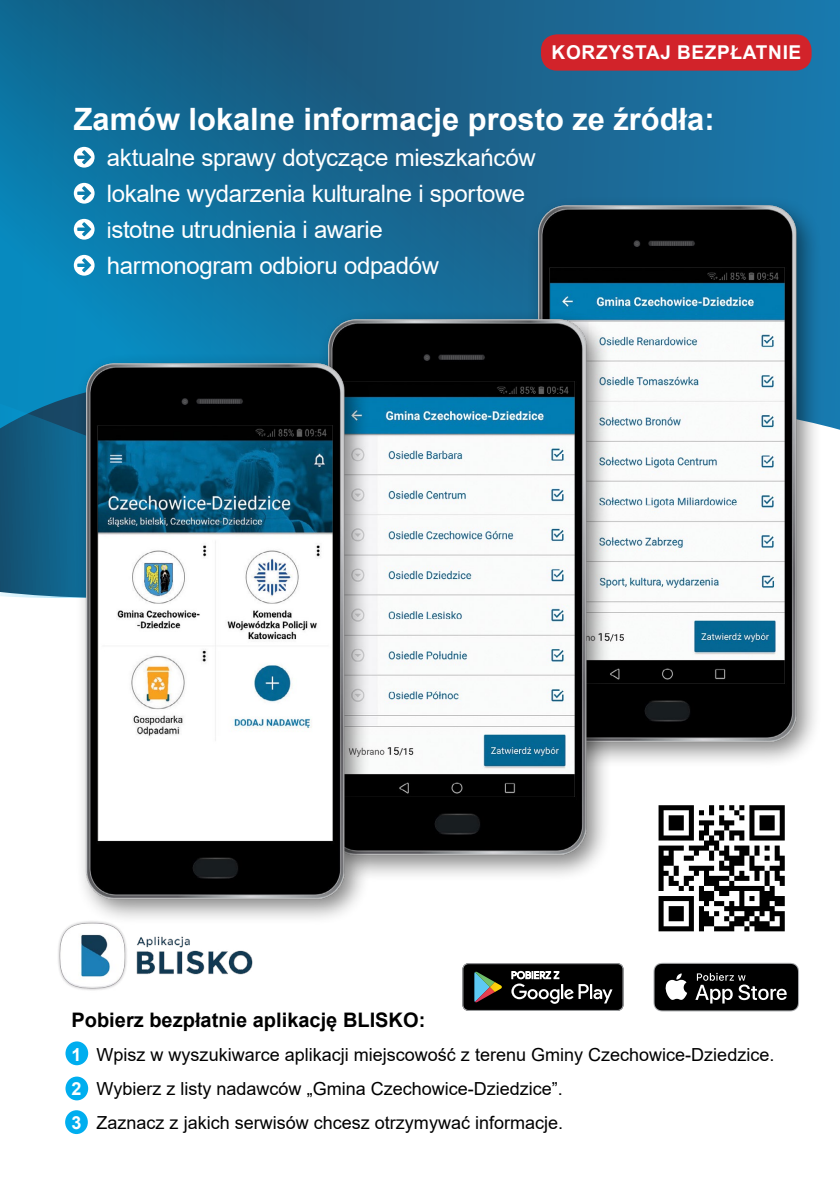
<style>
.page{position:relative;width:840px;height:1191px;background:#fff}
.page>*{position:absolute;margin:0;border:0;box-sizing:border-box;transform-origin:0 0}
.t1{font:700 30.8px "Arial";color:#fff}
.t2{font:24px/36px "Arial";letter-spacing:-.015em;color:#fff}
.t3{font:700 20px "Arial";color:#000}
.t4{font:700 19px "Arial";letter-spacing:.09em;color:#fff}
.t5{font:700 19px "Arial";letter-spacing:.035em;color:#fff}
.t6{font:18px/34px "Arial";color:#000}
.s1{font-size:22px}
.s2{font-weight:700;color:#fff}
</style>
<div class="page">
<svg style="left:0;top:508px;width:51px;height:90px;background:#1a5e80"></svg>
<svg style="left:0;top:0;width:839px;height:508px;background:#156d99"></svg>
<div style="left:65px;top:1041px;width:23px;height:24px;background:#00aeef;border-radius:50%"></div>
<div style="left:65px;top:1076px;width:23px;height:24px;background:#00aeef;border-radius:50%"></div>
<div style="left:65px;top:1110px;width:23px;height:24px;background:#00aeef;border-radius:50%"></div>
<img style="left:502px;top:195px;width:325px;height:560px">
<div style="left:540px;top:34px;width:271px;height:37px;background:#d2232a;border-radius:16px"></div>
<svg style="left:462px;top:963px;width:161px;height:48px;background:#2e302e"></svg>
<svg style="left:653px;top:962px;width:145px;height:49px;background:#303030"></svg>
<svg style="left:74px;top:147px;width:20px;height:21px"></svg>
<svg style="left:74px;top:183px;width:20px;height:21px"></svg>
<svg style="left:74px;top:219px;width:20px;height:21px"></svg>
<svg style="left:74px;top:255px;width:20px;height:21px"></svg>
<img style="left:58px;top:923px;width:195px;height:67px">
<img style="left:292px;top:308px;width:325px;height:560px">
<div style="left:75px;top:352px;width:296px;height:573px;background:#000;opacity:.48"></div>
<img style="left:51px;top:352px;width:324px;height:560px">
<svg style="left:658px;top:805px;width:126px;height:126px"></svg>
<p class="t4" style="left:551px;top:39px;width:139px">Korzystaj bezp</p>
<p class="t5" style="left:730px;top:39px;width:62px">łatnie</p>
<h1 class="t1" style="left:74px;top:97px;width:642px">Zamów lokalne informacje prosto ze źródła:</h1>
<h2 class="t2" style="left:107px;top:139px;width:430px">aktualne sprawy dotyczące mieszkańców lokalne wydarzenia kulturalne i sportowe <span class="s1">i</span>stotne utrudnienia i awarie<br>harmonogram odbioru odpadów</h2>
<p class="t3" style="left:71px;top:1005px;width:355px">Pobierz bezpłatnie aplikację BLISKO:</p>
<p class="t6" style="left:71px;top:1037px;width:704px"><span class="s2">1</span> Wpisz w wyszukiwarce aplikacji miejscowość z terenu Gminy Czechowice-Dziedzice.<br><span class="s2">2</span> Wybierz z listy nadawców „Gmina Czechowice-Dziedzice”.<br><span class="s2">3</span> Zaznacz z jakich serwisów chcesz otrzymywać informacje.</p>
</div>
